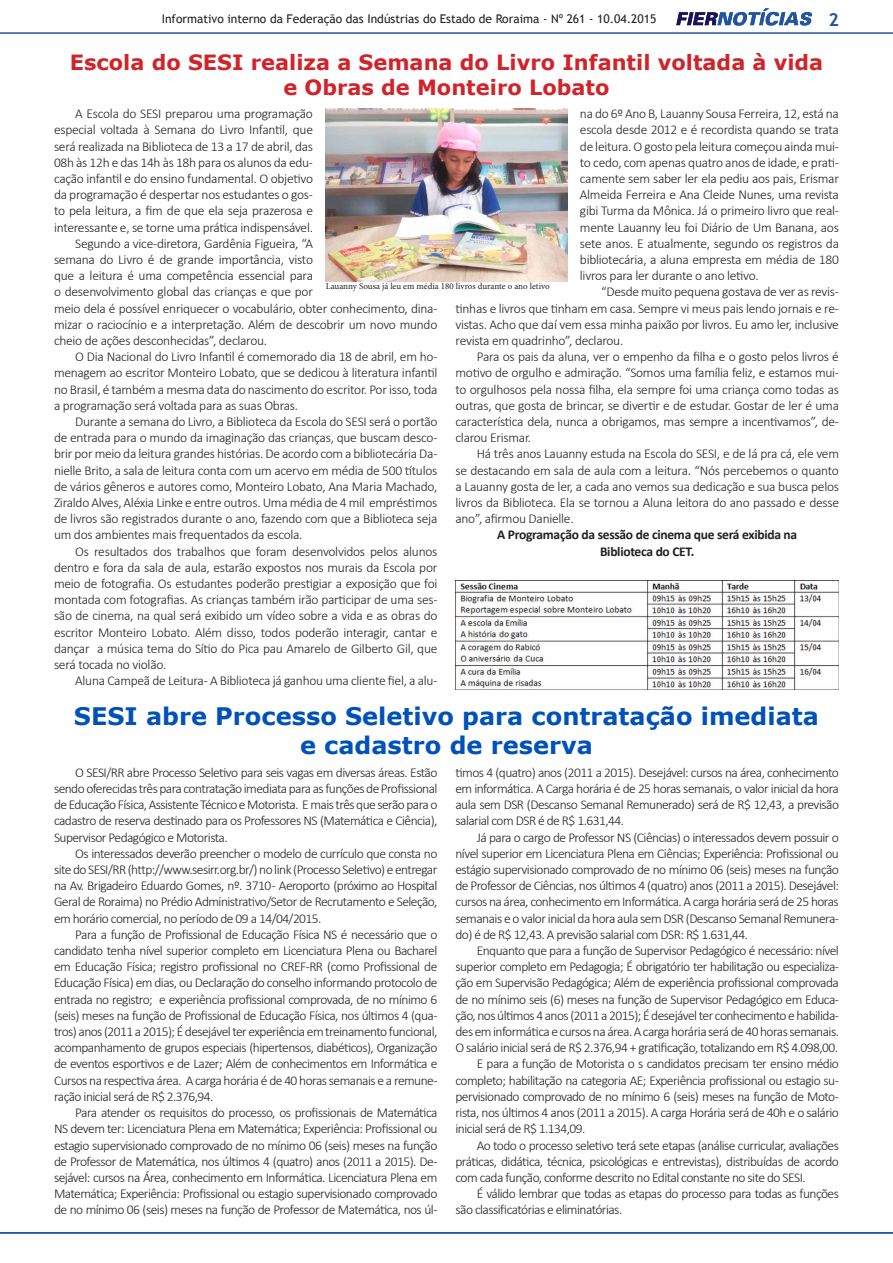
<style>
.page{position:relative;width:893px;height:1263px;background:#fff}
.page>*{position:absolute;margin:0;border:0;box-sizing:border-box;transform-origin:0 0}
.t1{font:700 24.15px "Verdana";color:#0051ba}
.t2{font:700 21px/25.2px "Verdana";color:#d1232a;text-align:center}
.t3{font:700 18px "Trebuchet MS";color:#2254a4}
.t4{font:300 13.5px/16.2px "Calibri";letter-spacing:-.03em;color:#231f20;text-align:justify}
.t5{font:700 13.5px "Calibri";letter-spacing:-.02em;color:#231f20}
.t6{font:12px "Trebuchet MS";color:#231f20}
.t7{font:9px "Minion Pro";color:#231f20}
</style>
<div class="page">
<svg style="left:676px;top:8px;width:136px;height:18px"></svg>
<hr style="left:0;top:32px;width:893px;height:2px;background:#2254a4">
<hr style="left:0;top:1232px;width:893px;height:1px;background:#2254a4">
<img style="left:326px;top:108px;width:241px;height:173px">
<img style="left:455px;top:581px;width:384px;height:109px">
<p class="t6" style="left:162px;top:11px;width:496px">Informativo interno da Federação das Indústrias do Estado de Roraima - Nº 261 - 10.04.2015</p>
<p class="t3" style="left:828px;top:8px;width:12px">2</p>
<p class="t2" style="left:70px;top:49px;width:755px">Escola do SESI realiza a Semana do Livro Infantil voltada à vida e Obras de Monteiro Lobato</p>
<p class="t4" style="left:54px;top:105px;width:261px;text-indent:21px">A Escola do SESI preparou uma programação especial voltada à Semana do Livro Infantil, que será realizada na Biblioteca de 13 a 17 de abril, das 08h às 12h e das 14h às 18h para os alunos da edu&shy;cação infantil e do ensino fundamental. O objetivo da programação é despertar nos estudantes o gos&shy;to pela leitura, a fim de que ela seja prazerosa e interessante e, se torne uma prática indispensável.</p>
<p class="t4" style="left:54px;top:235px;width:385px;text-align:left;text-indent:21px">Segundo a vice-diretora, Gardênia Figueira, “A<br>semana do Livro é de grande importância, visto<br>que a leitura é uma competência essencial para<br>o desenvolvimento global das crianças e que por<br>meio dela é possível enriquecer o vocabulário, obter conhecimento, dina&shy;mizar o raciocínio e a interpretação. Além de descobrir um novo mundo cheio de ações desconhecidas”, declarou.</p>
<p class="t4" style="left:54px;top:348px;width:385px;text-indent:21px">O Dia Nacional do Livro Infantil é comemorado dia 18 de abril, em ho&shy;menagem ao escritor Monteiro Lobato, que se dedicou à literatura infantil no Brasil, é também a mesma data do nascimento do escritor. Por isso, toda a programação será voltada para as suas Obras.</p>
<p class="t4" style="left:54px;top:413px;width:385px;text-indent:21px">Durante a semana do Livro, a Biblioteca da Escola do SESI será o portão de entrada para o mundo da imaginação das crianças, que buscam desco&shy;brir por meio da leitura grandes histórias. De acordo com a bibliotecária Da&shy;nielle Brito, a sala de leitura conta com um acervo em média de 500 títulos de vários gêneros e autores como, Monteiro Lobato, Ana Maria Machado, Ziraldo Alves, Aléxia Linke e entre outros. Uma média de 4 mil empréstimos de livros são registrados durante o ano, fazendo com que a Biblioteca seja um dos ambientes mais frequentados da escola.</p>
<p class="t4" style="left:54px;top:543px;width:385px;text-indent:21px">Os resultados dos trabalhos que foram desenvolvidos pelos alunos dentro e fora da sala de aula, estarão expostos nos murais da Escola por meio de fotografia. Os estudantes poderão prestigiar a exposição que foi montada com fotografias. As crianças também irão participar de uma ses&shy;são de cinema, na qual será exibido um vídeo sobre a vida e as obras do escritor Monteiro Lobato. Além disso, todos poderão interagir, cantar e dançar a música tema do Sítio do Pica pau Amarelo de Gilberto Gil, que será tocada no violão.</p>
<p class="t4" style="left:75px;top:672px;width:364px">Aluna Campeã de Leitura- A Biblioteca já ganhou uma cliente fiel, a alu-</p>
<p class="t4" style="left:580px;top:105px;width:261px">na do 6º Ano B, Lauanny Sousa Ferreira, 12, está na escola desde 2012 e é recordista quando se trata de leitura. O gosto pela leitura começou ainda mui&shy;to cedo, com apenas quatro anos de idade, e prati&shy;camente sem saber ler ela pediu aos pais, Erismar Almeida Ferreira e Ana Cleide Nunes, uma revista gibi Turma da Mônica. Já o primeiro livro que real&shy;mente Lauanny leu foi Diário de Um Banana, aos sete anos. E atualmente, segundo os registros da bibliotecária, a aluna empresta em média de 180 livros para ler durante o ano letivo.</p>
<p class="t4" style="left:455px;top:284px;width:385px;text-indent:146px">“Desde muito pequena gostava de ver as revis&shy;tinhas e livros que tinham em casa. Sempre vi meus pais lendo jornais e re&shy;vistas. Acho que daí vem essa minha paixão por livros. Eu amo ler, inclusive revista em quadrinho”, declarou.</p>
<p class="t4" style="left:455px;top:348px;width:385px;text-indent:21px">Para os pais da aluna, ver o empenho da filha e o gosto pelos livros é motivo de orgulho e admiração. “Somos uma família feliz, e estamos mui&shy;to orgulhosos pela nossa filha, ela sempre foi uma criança como todas as outras, que gosta de brincar, se divertir e de estudar. Gostar de ler é uma característica dela, nunca a obrigamos, mas sempre a incentivamos”, de&shy;clarou Erismar.</p>
<p class="t4" style="left:455px;top:446px;width:385px;text-indent:21px">Há três anos Lauanny estuda na Escola do SESI, e de lá pra cá, ele vem se destacando em sala de aula com a leitura. “Nós percebemos o quanto a Lauanny gosta de ler, a cada ano vemos sua dedicação e sua busca pelos livros da Biblioteca. Ela se tornou a Aluna leitora do ano passado e desse ano”, afirmou Danielle.</p>
<p class="t5" style="left:497px;top:526px;width:302px">A Programação da sessão de cinema que será exibida na</p>
<p class="t5" style="left:600px;top:542px;width:96px">Biblioteca do CET.</p>
<p class="t7" style="left:326px;top:280px;width:225px">Lauanny Sousa já leu em média 180 livros durante o ano letivo</p>
<p class="t1" style="left:74px;top:699px;width:747px">SESI abre Processo Seletivo para contratação imediata</p>
<p class="t1" style="left:300px;top:728px;width:294px">e cadastro de reserva</p>
<p class="t4" style="left:455px;top:764px;width:385px">timos 4 (quatro) anos (2011 a 2015). Desejável: cursos na área, conhecimento em informática. A Carga horária é de 25 horas semanais, o valor inicial da hora aula sem DSR (Descanso Semanal Remunerado) será de R$ 12,43, a previsão salarial com DSR é de R$ 1.631,44.</p>
<p class="t4" style="left:455px;top:829px;width:385px;text-indent:21px">Já para o cargo de Professor NS (Ciências) o interessados devem possuir o nível superior em Licenciatura Plena em Ciências; Experiência: Profissional ou estágio supervisionado comprovado de no mínimo 06 (seis) meses na função de Professor de Ciências, nos últimos 4 (quatro) anos (2011 a 2015). Desejável: cursos na área, conhecimento em Informática. A carga horária será de 25 horas semanais e o valor inicial da hora aula sem DSR (Descanso Semanal Remunera&shy;do) é de R$ 12,43. A previsão salarial com DSR: R$ 1.631,44.</p>
<p class="t4" style="left:455px;top:942px;width:385px;text-indent:21px">Enquanto que para a função de Supervisor Pedagógico é necessário: nível superior completo em Pedagogia; É obrigatório ter habilitação ou especializa&shy;ção em Supervisão Pedagógica; Além de experiência profissional comprovada de no mínimo seis (6) meses na função de Supervisor Pedagógico em Educa&shy;ção, nos últimos 4 anos (2011 a 2015); É desejável ter conhecimento e habilida&shy;des em informática e cursos na área. A carga horária será de 40 horas semanais.<br>O salário inicial será de R$ 2.376,94 + gratificação, totalizando em R$ 4.098,00.</p>
<p class="t4" style="left:455px;top:1056px;width:385px;text-indent:21px">E para a função de Motorista o s candidatos precisam ter ensino médio completo; habilitação na categoria AE; Experiência profissional ou estagio su&shy;pervisionado comprovado de no mínimo 6 (seis) meses na função de Moto&shy;rista, nos últimos 4 anos (2011 a 2015). A carga Horária será de 40h e o salário inicial será de R$ 1.134,09.</p>
<p class="t4" style="left:455px;top:1137px;width:385px;text-indent:21px">Ao todo o processo seletivo terá sete etapas (análise curricular, avaliações práticas, didática, técnica, psicológicas e entrevistas), distribuídas de acordo com cada função, conforme descrito no Edital constante no site do SESI.</p>
<p class="t4" style="left:455px;top:1185px;width:385px;text-indent:21px">É válido lembrar que todas as etapas do processo para todas as funções são classificatórias e eliminatórias.</p>
<p class="t4" style="left:54px;top:764px;width:385px;text-indent:21px">O SESI/RR abre Processo Seletivo para seis vagas em diversas áreas. Estão sendo oferecidas três para contratação imediata para as funções de Profissional de Educação Física, Assistente Técnico e Motorista. E mais três que serão para o cadastro de reserva destinado para os Professores NS (Matemática e Ciência), Supervisor Pedagógico e Motorista.</p>
<p class="t4" style="left:54px;top:845px;width:385px;text-indent:21px">Os interessados deverão preencher o modelo de currículo que consta no site do SESI/RR (http://www.sesirr.org.br/) no link (Processo Seletivo) e entregar na Av. Brigadeiro Eduardo Gomes, nº. 3710 - Aeroporto (próximo ao Hospital Geral de Roraima) no Prédio Administrativo/Setor de Recrutamento e Seleção, em horário comercial, no período de 09 a 14/04/2015.</p>
<p class="t4" style="left:54px;top:926px;width:385px;text-indent:21px">Para a função de Profissional de Educação Física NS é necessário que o candidato tenha nível superior completo em Licenciatura Plena ou Bacharel em Educação Física; registro profissional no CREF-RR (como Profissional de Educação Física) em dias, ou Declaração do conselho informando protocolo de entrada no registro; e experiência profissional comprovada, de no mínimo 6 (seis) meses na função de Profissional de Educação Física, nos últimos 4 (qua&shy;tros) anos (2011 a 2015); É desejável ter experiência em treinamento funcional, acompanhamento de grupos especiais (hipertensos, diabéticos), Organização de eventos esportivos e de Lazer; Além de conhecimentos em Informática e Cursos na respectiva área. A carga horária é de 40 horas semanais e a remune&shy;ração inicial será de R$ 2.376,94.</p>
<p class="t4" style="left:54px;top:1104px;width:385px;text-indent:21px">Para atender os requisitos do processo, os profissionais de Matemática NS devem ter: Licenciatura Plena em Matemática; Experiência: Profissional ou estagio supervisionado comprovado de no mínimo 06 (seis) meses na função de Professor de Matemática, nos últimos 4 (quatro) anos (2011 a 2015). De&shy;sejável: cursos na Área, conhecimento em Informática. Licenciatura Plena em Matemática; Experiência: Profissional ou estagio supervisionado comprovado de no mínimo 06 (seis) meses na função de Professor de Matemática, nos úl-</p>
</div>
